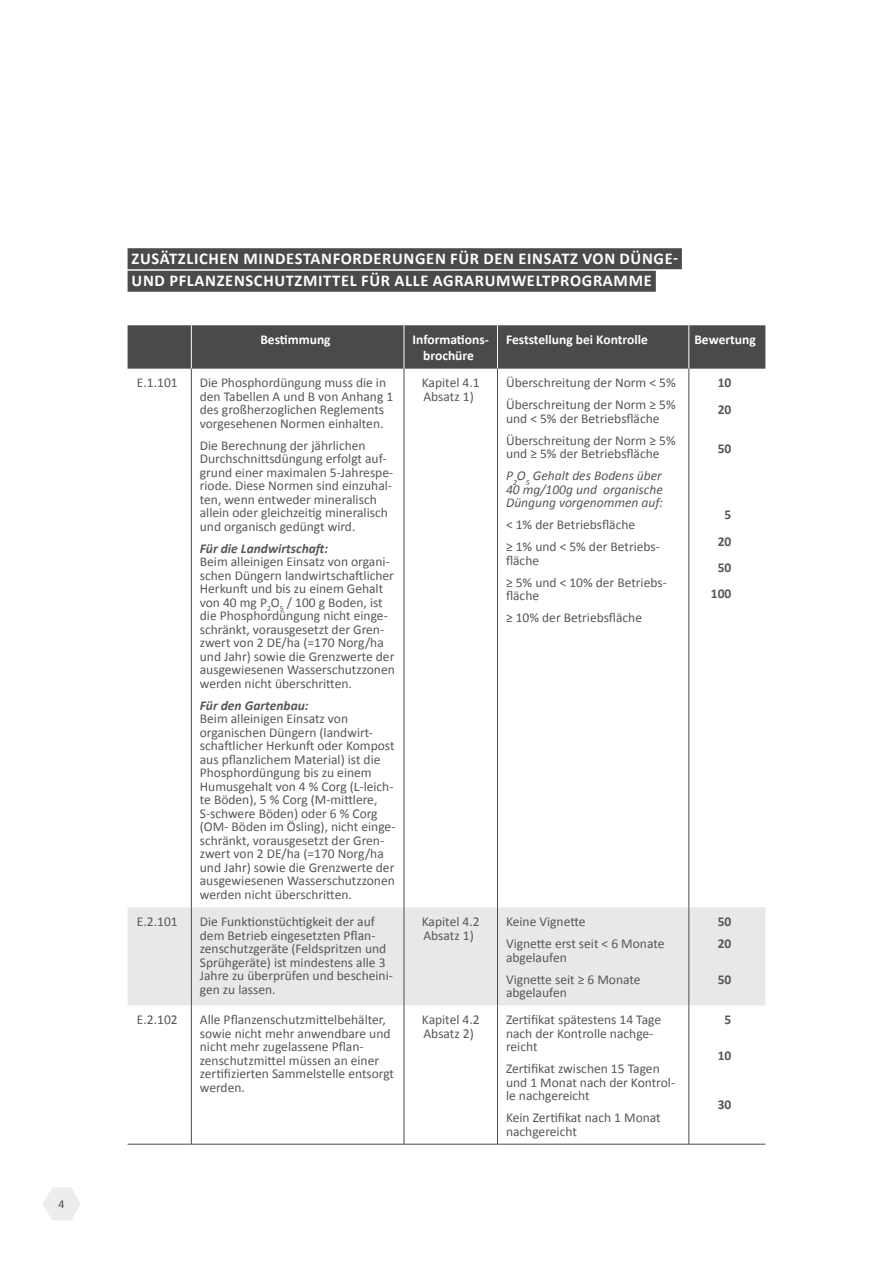
<style>
.page{position:relative;width:893px;height:1263px;background:#fff}
.page>*{position:absolute;margin:0;border:0;box-sizing:border-box;transform-origin:0 0}
.t1{font:700 16.5px/22.5px "Calibri";letter-spacing:.04em;color:#fff}
.t2{font:13.5px/13.5px "Calibri";color:#575756}
.t3{font:700 13.5px/16.2px "Calibri";color:#fff;text-align:center}
.t4{font:italic 13.5px/13.5px "Calibri";color:#575756}
.t5{font:italic 700 13.5px "Calibri";color:#575756}
.t6{font:700 13.5px/26.2px "Calibri";color:#575756}
.t7{font:12px "Calibri";color:#4a4a49}
.s1{font-style:italic}
</style>
<div class="page">
<svg style="left:43px;top:1187px;width:37px;height:33px"></svg>
<div style="left:128px;top:325px;width:637px;height:44px;background:#4a4a49"></div>
<div style="left:128px;top:907px;width:637px;height:98px;background:#e8e8e7"></div>
<hr style="left:191px;top:325px;width:1px;height:44px;background:#fff">
<hr style="left:404px;top:325px;width:1px;height:44px;background:#fff">
<hr style="left:497px;top:325px;width:1px;height:44px;background:#fff">
<hr style="left:689px;top:325px;width:1px;height:44px;background:#fff">
<hr style="left:191px;top:369px;width:1px;height:538px;background:#4a4a49">
<hr style="left:404px;top:369px;width:1px;height:538px;background:#4a4a49">
<hr style="left:497px;top:369px;width:1px;height:538px;background:#4a4a49">
<hr style="left:689px;top:369px;width:1px;height:538px;background:#4a4a49">
<hr style="left:191px;top:907px;width:1px;height:98px;background:#4a4a49">
<hr style="left:404px;top:907px;width:1px;height:98px;background:#4a4a49">
<hr style="left:497px;top:907px;width:1px;height:98px;background:#4a4a49">
<hr style="left:689px;top:907px;width:1px;height:98px;background:#4a4a49">
<hr style="left:191px;top:1005px;width:1px;height:139px;background:#4a4a49">
<hr style="left:404px;top:1005px;width:1px;height:139px;background:#4a4a49">
<hr style="left:497px;top:1005px;width:1px;height:139px;background:#4a4a49">
<hr style="left:689px;top:1005px;width:1px;height:139px;background:#4a4a49">
<hr style="left:128px;top:1144px;width:63px;height:1px;background:#4a4a49">
<hr style="left:191px;top:1144px;width:213px;height:1px;background:#4a4a49">
<hr style="left:404px;top:1144px;width:93px;height:1px;background:#4a4a49">
<hr style="left:497px;top:1144px;width:192px;height:1px;background:#4a4a49">
<hr style="left:689px;top:1144px;width:76px;height:1px;background:#4a4a49">
<div style="left:128px;top:248px;width:554px;height:21px;background:#4a4a49"></div>
<div style="left:128px;top:271px;width:528px;height:21px;background:#4a4a49"></div>
<p class="t7" style="left:59px;top:1197px;width:8px">4</p>
<p class="t1" style="left:132px;top:247px;width:548px">ZUSÄTZLICHEN MINDESTANFORDERUNGEN FÜR DEN EINSATZ VON DÜNGE-<br>UND PFLANZENSCHUTZMITTEL FÜR ALLE AGRARUMWELTPROGRAMME</p>
<p class="t3" style="left:260px;top:331px;width:72px">Bestimmung</p>
<p class="t3" style="left:413px;top:331px;width:78px">Informations&shy;brochüre</p>
<p class="t3" style="left:506px;top:331px;width:143px">Feststellung bei Kontrolle</p>
<p class="t3" style="left:694px;top:331px;width:63px">Bewertung</p>
<p class="t2" style="left:137px;top:375px;width:42px">E.1.101</p>
<p class="t2" style="left:200px;top:375px;width:195px">Die Phosphordüngung muss die in den Tabellen A und B von Anhang 1 des großherzoglichen Reglements vorgesehenen Normen einhalten.</p>
<p class="t2" style="left:200px;top:438px;width:195px">Die Berechnung der jährlichen Durchschnittsdüngung erfolgt auf&shy;grund einer maximalen 5-Jahrespe&shy;riode. Diese Normen sind einzuhal&shy;ten, wenn entweder mineralisch allein oder gleichzeitig mineralisch und organisch gedüngt wird.</p>
<p class="t5" style="left:200px;top:540px;width:130px">Für die Landwirtschaft:</p>
<p class="t2" style="left:200px;top:554px;width:197px">Beim alleinigen Einsatz von organi&shy;schen Düngern landwirtschaftlicher Herkunft und bis zu einem Gehalt von 40 mg P<sub>2</sub>O<sub>5</sub> / 100 g Boden, ist die Phosphordüngung nicht einge&shy;schränkt, vorausgesetzt der Gren&shy;zwert von 2 DE/ha (=170 Norg/ha und Jahr) sowie die Grenzwerte der ausgewiesenen Wasserschutzzonen werden nicht überschritten.</p>
<p class="t5" style="left:200px;top:697px;width:110px">Für den Gartenbau:</p>
<p class="t2" style="left:200px;top:711px;width:197px">Beim alleinigen Einsatz von organischen Düngern (landwirt&shy;schaftlicher Herkunft oder Kompost aus pflanzlichem Material) ist die<br>Phosphordüngung bis zu einem<br>Humusgehalt von 4 % Corg (L-leich&shy;te Böden), 5 % Corg (M-mittlere,<br>S-schwere Böden) oder 6 % Corg (OM- Böden im Ösling), nicht einge&shy;schränkt, vorausgesetzt der Gren&shy;zwert von 2 DE/ha (=170 Norg/ha und Jahr) sowie die Grenzwerte der ausgewiesenen Wasserschutzzonen werden nicht überschritten.</p>
<p class="t2" style="left:422px;top:375px;width:59px">Kapitel 4.1<br>Absatz 1)</p>
<p class="t2" style="left:506px;top:371px;width:171px;line-height:22px">Überschreitung der Norm &lt; 5%<br>Überschreitung der Norm ≥ 5%</p>
<p class="t2" style="left:506px;top:407px;width:171px;line-height:22px">und &lt; 5% der Betriebsfläche<br>Überschreitung der Norm ≥ 5%</p>
<p class="t2" style="left:506px;top:442px;width:157px;line-height:22px">und ≥ 5% der Betriebsfläche<br><span class="s1">P</span><sub>2</sub><span class="s1">O</span><sub>5</sub> <span class="s1">Gehalt des Bodens über</span></p>
<p class="t4" style="left:506px;top:482px;width:159px">40 mg/100g und organische<br>Düngung vorgenommen auf:</p>
<p class="t2" style="left:506px;top:513px;width:156px;line-height:22px">&lt; 1% der Betriebsfläche<br>≥ 1% und &lt; 5% der Betriebs-</p>
<p class="t2" style="left:506px;top:549px;width:162px;line-height:22px">fläche<br>≥ 5% und &lt; 10% der Betriebs-</p>
<p class="t2" style="left:506px;top:584px;width:138px;line-height:22px">fläche<br>≥ 10% der Betriebsfläche</p>
<p class="t2" style="left:137px;top:914px;width:42px">E.2.101</p>
<p class="t2" style="left:200px;top:914px;width:195px">Die Funktionstüchtigkeit der auf dem Betrieb eingesetzten Pflan&shy;zenschutzgeräte (Feldspritzen und<br>Sprühgeräte) ist mindestens alle 3<br>Jahre zu überprüfen und bescheini&shy;gen zu lassen.</p>
<p class="t2" style="left:422px;top:914px;width:59px">Kapitel 4.2<br>Absatz 1)</p>
<p class="t2" style="left:506px;top:910px;width:160px;line-height:22px">Keine Vignette<br>Vignette erst seit &lt; 6 Monate</p>
<p class="t2" style="left:506px;top:945px;width:136px;line-height:22px">abgelaufen<br>Vignette seit ≥ 6 Monate</p>
<p class="t2" style="left:506px;top:985px;width:62px">abgelaufen</p>
<p class="t2" style="left:137px;top:1012px;width:42px">E.2.102</p>
<p class="t2" style="left:200px;top:1012px;width:196px">Alle Pflanzenschutzmittelbehälter, sowie nicht mehr anwendbare und nicht mehr zugelassene Pflan&shy;zenschutzmittel müssen an einer zertifizierten Sammelstelle entsorgt werden.</p>
<p class="t2" style="left:422px;top:1012px;width:59px">Kapitel 4.2<br>Absatz 2)</p>
<p class="t2" style="left:506px;top:1012px;width:157px">Zertifikat spätestens 14 Tage nach der Kontrolle nachge&shy;reicht</p>
<p class="t2" style="left:506px;top:1061px;width:171px">Zertifikat zwischen 15 Tagen und 1 Monat nach der Kontrol&shy;le nachgereicht</p>
<p class="t2" style="left:506px;top:1110px;width:156px">Kein Zertifikat nach 1 Monat nachgereicht</p>
<p class="t6" style="left:718px;top:370px;width:15px">10<br>20</p>
<p class="t6" style="left:718px;top:436px;width:15px">50</p>
<p class="t6" style="left:711px;top:502px;width:22px;text-align:right">5<br>20<br>50<br>100</p>
<p class="t6" style="left:718px;top:910px;width:15px;line-height:22px">50<br>20</p>
<p class="t6" style="left:718px;top:966px;width:15px">50</p>
<p class="t6" style="left:725px;top:1006px;width:8px">5</p>
<p class="t6" style="left:718px;top:1042px;width:15px">10</p>
<p class="t6" style="left:718px;top:1091px;width:15px">30</p>
</div>
